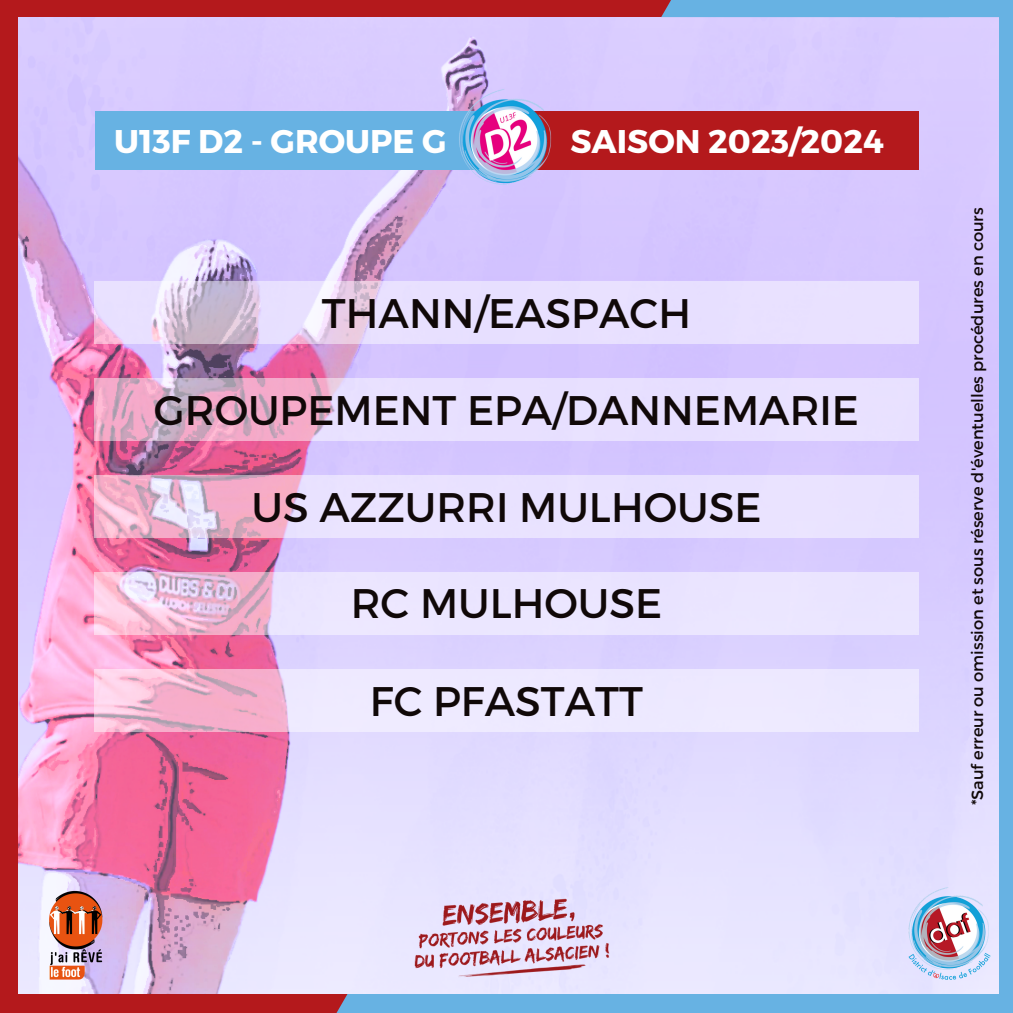
<style>
.page{position:relative;width:1013px;height:1013px;background:#fff}
.page>*{position:absolute;margin:0;border:0;box-sizing:border-box;transform-origin:0 0}
.t1{font:41.25px "Montserrat";color:#100808}
.t2{font:700 32.75px "Montserrat";color:#fff}
.t3{font:16.25px "Montserrat";color:#100808}
</style>
<div class="page">
<div style="left:997px;top:0;width:15px;height:1012px;background:#67b2e3"></div>
<img style="left:18px;top:17px;width:980px;height:977px">
<div style="left:171px;top:994px;width:841px;height:18px;background:#67b2e3"></div>
<div style="left:0;top:0;width:892px;height:17px;background:#b4191c"></div>
<div style="left:661px;top:0;width:287px;height:17px;background:#67b2e3"></div>
<div style="left:895px;top:0;width:117px;height:17px;background:#67b2e3"></div>
<div style="left:0;top:0;width:18px;height:1012px;background:#b4191c"></div>
<div style="left:181px;top:994px;width:166px;height:18px;background:#b4191c"></div>
<div style="left:0;top:994px;width:275px;height:18px;background:#b4191c"></div>
<img style="left:907px;top:886px;width:83px;height:96px">
<img style="left:402px;top:894px;width:208px;height:87px">
<img style="left:44px;top:887px;width:63px;height:95px">
<div style="left:95px;top:111px;width:405px;height:58px;background:#67b2e3"></div>
<div style="left:504px;top:111px;width:414px;height:58px;background:#b4191c"></div>
<img style="left:451px;top:83px;width:107px;height:109px">
<svg style="left:95px;top:281px;width:823px;height:62px;background:#e5daf7"></svg>
<svg style="left:95px;top:378px;width:823px;height:62px;background:#e6d0ee"></svg>
<svg style="left:95px;top:475px;width:823px;height:62px;background:#e9d7f3"></svg>
<svg style="left:95px;top:572px;width:823px;height:62px;background:#eadcf6"></svg>
<svg style="left:95px;top:669px;width:823px;height:63px;background:#eeddf3"></svg>
<p class="t2" style="left:114px;top:120px;width:334px">U13F D2 - GROUPE G</p>
<p class="t2" style="left:570px;top:120px;width:315px">SAISON 2023/2024</p>
<p class="t1" style="left:322px;top:287px;width:370px">THANN/EASPACH</p>
<p class="t1" style="left:154px;top:384px;width:706px">GROUPEMENT EPA/DANNEMARIE</p>
<p class="t1" style="left:251px;top:480px;width:511px">US AZZURRI MULHOUSE</p>
<p class="t1" style="left:351px;top:576px;width:313px">RC MULHOUSE</p>
<p class="t1" style="left:370px;top:674px;width:274px">FC PFASTATT</p>
<p class="t3" style="left:966px;top:805px;width:599px;rotate:-90deg">*Sauf erreur ou omission et sous réserve d'éventuelles procédures en cours</p>
</div>
